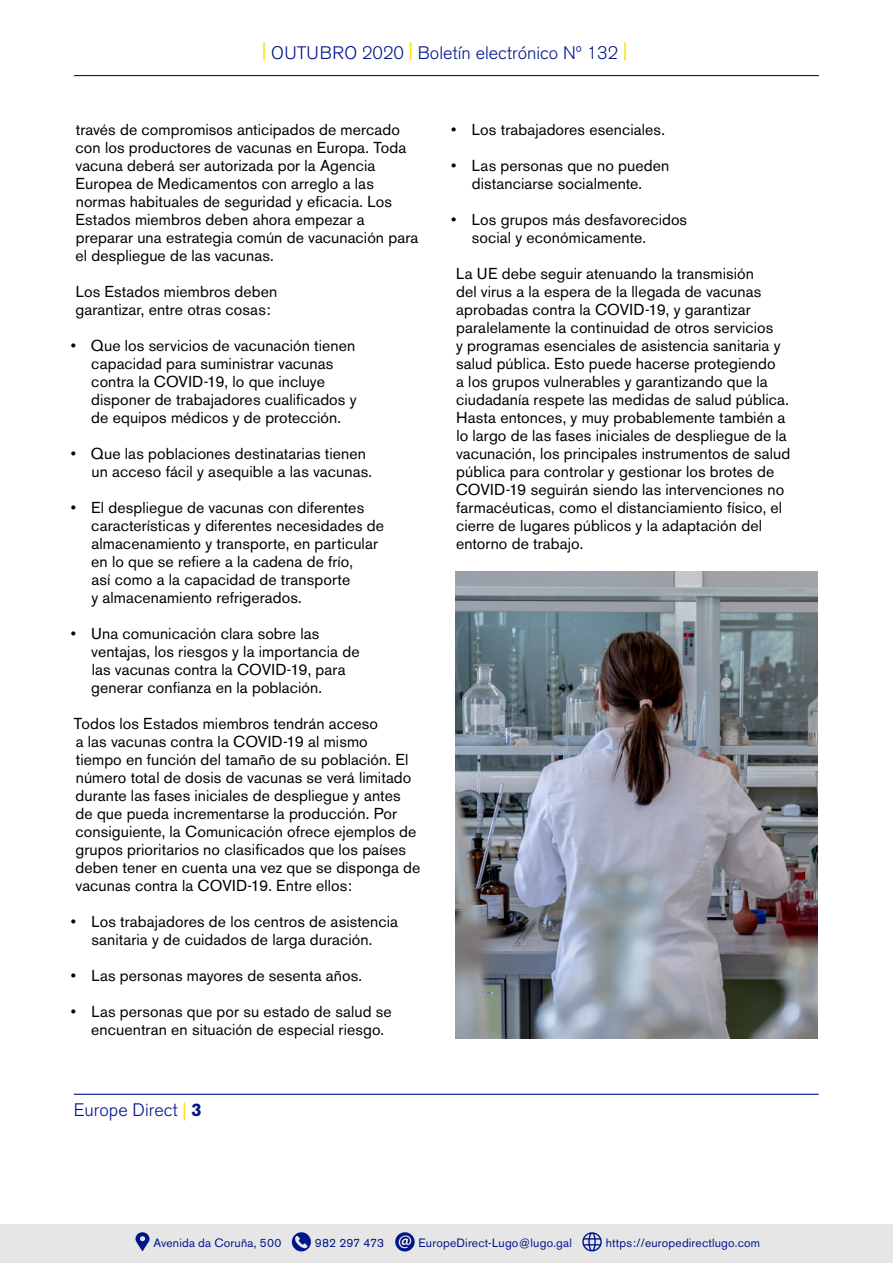
<style>
.page{position:relative;width:893px;height:1263px;background:#fff}
.page>*{position:absolute;margin:0;border:0;box-sizing:border-box;transform-origin:0 0}
.t1{font:300 18px "Akzidenz Grotesk BE";color:#001589}
.t2{font:15.75px/18px "Akzidenz Grotesk BE";letter-spacing:.005em;color:#000}
.t3{font:12px "Akzidenz Grotesk BE";letter-spacing:.015em;color:#001589}
.s1{font-weight:400;color:#fd0}
.s2{font-weight:700}
</style>
<div class="page">
<hr style="left:74px;top:1094px;width:745px;height:1px;background:#001589">
<hr style="left:74px;top:75px;width:745px;height:1px;background:#001589">
<div style="left:0;top:1224px;width:893px;height:39px;background:#e6e6e6"></div>
<svg style="left:135px;top:1232px;width:15px;height:19px"></svg>
<svg style="left:292px;top:1232px;width:19px;height:19px"></svg>
<svg style="left:295px;top:1236px;width:13px;height:12px"></svg>
<svg style="left:395px;top:1232px;width:20px;height:19px"></svg>
<svg style="left:399px;top:1235px;width:12px;height:13px"></svg>
<svg style="left:582px;top:1232px;width:20px;height:19px"></svg>
<img style="left:455px;top:572px;width:363px;height:466px">
<p class="t1" style="left:262px;top:43px;width:366px"><sup>|</sup> OUTUBRO 2020 <sup>|</sup> Boletín electrónico Nº 132 <sup>|</sup></p>
<p class="t2" style="left:76px;top:121px;width:344px">través de compromisos anticipados de mercado con los productores de vacunas en Europa. Toda vacuna deberá ser autorizada por la Agencia Europea de Medicamentos con arreglo a las normas habituales de seguridad y eficacia. Los Estados miembros deben ahora empezar a preparar una estrategia común de vacunación para el despliegue de las vacunas.</p>
<p class="t2" style="left:76px;top:283px;width:203px">Los Estados miembros deben garantizar, entre otras cosas:</p>
<p class="t2" style="left:91px;top:337px;width:267px;text-indent:-21px">• Que los servicios de vacunación tienen capacidad para suministrar vacunas contra la COVID-19, lo que incluye disponer de trabajadores cualificados y de equipos médicos y de protección.</p>
<p class="t2" style="left:92px;top:445px;width:282px;text-indent:-21px">• Que las poblaciones destinatarias tienen un acceso fácil y asequible a las vacunas.</p>
<p class="t2" style="left:91px;top:499px;width:294px;text-indent:-21px">• El despliegue de vacunas con diferentes características y diferentes necesidades de almacenamiento y transporte, en particular en lo que se refiere a la cadena de frío,<br>así como a la capacidad de transporte<br>y almacenamiento refrigerados.</p>
<p class="t2" style="left:91px;top:625px;width:270px;text-indent:-21px">• Una comunicación clara sobre las ventajas, los riesgos y la importancia de las vacunas contra la COVID-19, para generar confianza en la población.</p>
<p class="t2" style="left:74px;top:715px;width:348px">Todos los Estados miembros tendrán acceso<br>a las vacunas contra la COVID-19 al mismo<br>tiempo en función del tamaño de su población. El número total de dosis de vacunas se verá limitado durante las fases iniciales de despliegue y antes<br>de que pueda incrementarse la producción. Por consiguiente, la Comunicación ofrece ejemplos de grupos prioritarios no clasificados que los países deben tener en cuenta una vez que se disponga de vacunas contra la COVID-19. Entre ellos:</p>
<p class="t2" style="left:71px;top:913px;width:329px;text-align:center">• Los trabajadores de los centros de asistencia sanitaria y de cuidados de larga duración.</p>
<p class="t2" style="left:71px;top:967px;width:293px">• Las personas mayores de sesenta años.</p>
<p class="t2" style="left:91px;top:1003px;width:302px;text-indent:-21px">• Las personas que por su estado de salud se encuentran en situación de especial riesgo.</p>
<p class="t1" style="left:74px;top:1100px;width:129px">Europe Direct <span class="s1">|</span> <span class="s2">3</span></p>
<p class="t2" style="left:451px;top:121px;width:215px">• Los trabajadores esenciales.</p>
<p class="t2" style="left:451px;top:157px;width:219px;text-align:center">• Las personas que no pueden distanciarse socialmente.</p>
<p class="t2" style="left:472px;top:211px;width:217px;text-indent:-21px">• Los grupos más desfavorecidos social y económicamente.</p>
<p class="t2" style="left:456px;top:265px;width:336px">La UE debe seguir atenuando la transmisión<br>del virus a la espera de la llegada de vacunas aprobadas contra la COVID-19, y garantizar paralelamente la continuidad de otros servicios<br>y programas esenciales de asistencia sanitaria y salud pública. Esto puede hacerse protegiendo<br>a los grupos vulnerables y garantizando que la ciudadanía respete las medidas de salud pública.<br>Hasta entonces, y muy probablemente también a lo largo de las fases iniciales de despliegue de la vacunación, los principales instrumentos de salud pública para controlar y gestionar los brotes de COVID-19 seguirán siendo las intervenciones no farmacéuticas, como el distanciamiento físico, el cierre de lugares públicos y la adaptación del entorno de trabajo.</p>
<p class="t3" style="left:153px;top:1236px;width:129px">Avenida da Coruña, 500</p>
<p class="t3" style="left:315px;top:1236px;width:71px">982 297 473</p>
<p class="t3" style="left:419px;top:1236px;width:155px">EuropeDirect-Lugo@lugo.gal</p>
<p class="t3" style="left:606px;top:1236px;width:156px">https://europedirectlugo.com</p>
</div>
